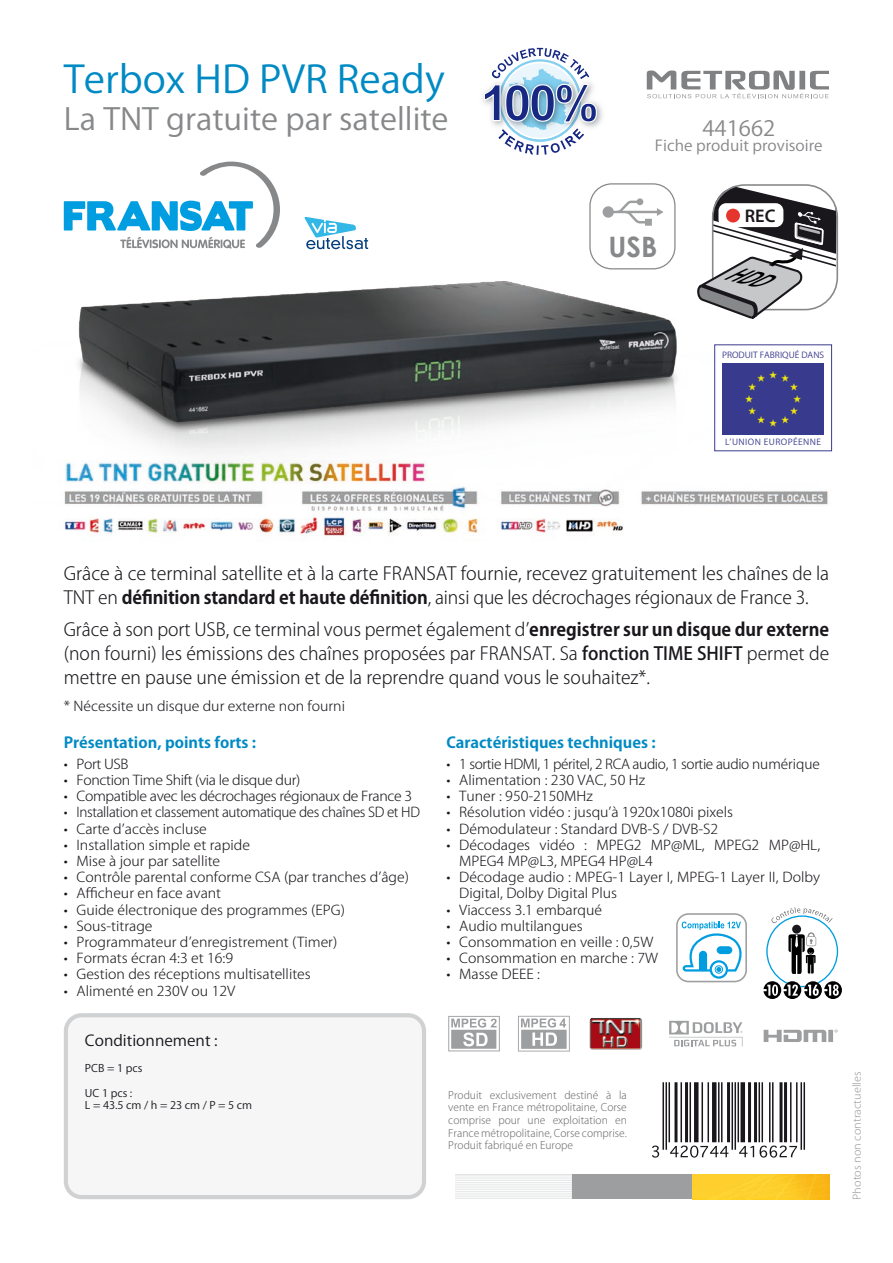
<style>
.page{position:relative;width:893px;height:1263px;background:#fff}
.page>*{position:absolute;margin:0;border:0;box-sizing:border-box;transform-origin:0 0}
.Titre_produit{font:37.5px "Koz Go Pro";color:#008ac4;scale:1.05 1}
.Sous_titre_produit{font:30px "Koz Go Pro";color:#87888a;scale:1.05 1}
.t1{font:700 28.2px "Century Gothic";color:#87888a}
.Référence_produit{font:21px "Koz Go Pro";color:#87888a;scale:1.05 1}
.t2{font:600 18.3px "Myriad Pro";color:#1a171c}
.Txt_description_prod{font:300 18px/24px "Koz Go Pro";color:#1a171c}
.t3{font:700 15px "Koz Go Pro";color:#008ac4;scale:1.05 1}
.Référence_produit-2{font:15px "Koz Go Pro";color:#87888a;scale:1.05 1}
.t4{font:15px "Koz Go Pro";color:#1a171c;scale:1.05 1}
.Txt_Présentation__ca{font:300 13.5px/16.2px "Koz Go Pro";color:#1a171c;scale:1.05 1}
.Txt_Présentation__ca-2{font:300 13.5px "Koz Go Pro";letter-spacing:-.025em;color:#1a171c}
.Txt_Présentation__ca-3{font:300 13.5px "Koz Go Pro";letter-spacing:-.025em;color:#1a171c;scale:1.05 1}
.Txt_description_prod-2{font:300 13.5px "Koz Go Pro";color:#1a171c;scale:1.05 1}
.Txt_Présentation__ca-4{font:300 10.5px/12.6px "Koz Go Pro";color:#707173;text-align:justify}
.t5{font:10.5px "Koz Go Pro";color:#1a171c;scale:1.05 1}
.t6{font:300 10.5px "Koz Go Pro";color:#9d9ea0;scale:1.05 1}
.Sous_titre_produit-2{font:8.4px "Koz Go Pro";color:#3b3b8d;scale:1.05 1}
.Sous_titre_produit-3{font:8.4px "Koz Go Pro";letter-spacing:.05em;color:#3b3b8d;scale:1.05 1}
.s1{font-weight:700}
.s2{font-weight:500}
</style>
<div class="page">
<img style="left:78px;top:261px;width:658px;height:188px">
<img style="left:64px;top:449px;width:769px;height:87px">
<div style="left:66px;top:1015px;width:358px;height:182px;background:#f6f6f7;border-radius:16px"></div>
<div style="left:64px;top:1013px;width:362px;height:186px;border:4px solid #d0d1d2;border-radius:16px"></div>
<div style="left:572px;top:1175px;width:120px;height:24px;background:#9d9ea0"></div>
<div style="left:455px;top:1175px;width:117px;height:24px;background:#edeeee"></div>
<hr style="left:455px;top:1176px;width:117px;height:1px;background:#fff">
<hr style="left:455px;top:1177px;width:117px;height:1px;background:#fff">
<hr style="left:455px;top:1179px;width:117px;height:1px;background:#fff">
<hr style="left:455px;top:1181px;width:117px;height:1px;background:#fff">
<hr style="left:455px;top:1183px;width:117px;height:1px;background:#fff">
<hr style="left:455px;top:1185px;width:117px;height:1px;background:#fff">
<hr style="left:455px;top:1186px;width:117px;height:1px;background:#fff">
<hr style="left:455px;top:1188px;width:117px;height:1px;background:#fff">
<hr style="left:455px;top:1190px;width:117px;height:1px;background:#fff">
<hr style="left:455px;top:1192px;width:117px;height:1px;background:#fff">
<hr style="left:455px;top:1194px;width:117px;height:1px;background:#fff">
<hr style="left:455px;top:1195px;width:117px;height:1px;background:#fff">
<hr style="left:455px;top:1197px;width:117px;height:1px;background:#fff">
<img style="left:692px;top:1175px;width:138px;height:24px">
<svg style="left:647px;top:71px;width:182px;height:28px"></svg>
<img style="left:482px;top:94px;width:120px;height:32px">
<svg style="left:484px;top:48px;width:113px;height:107px"></svg>
<svg style="left:64px;top:162px;width:216px;height:87px"></svg>
<svg style="left:669px;top:1021px;width:73px;height:25px"></svg>
<svg style="left:764px;top:1029px;width:74px;height:13px"></svg>
<svg style="left:518px;top:1016px;width:52px;height:35px"></svg>
<svg style="left:448px;top:1016px;width:52px;height:35px"></svg>
<img style="left:589px;top:1018px;width:53px;height:32px">
<svg style="left:771px;top:907px;width:62px;height:16px"></svg>
<div style="left:792px;top:925px;width:9px;height:9px;background:#1a171c;border-radius:50%"></div>
<svg style="left:788px;top:932px;width:28px;height:42px"></svg>
<svg style="left:763px;top:981px;width:79px;height:18px"></svg>
<svg style="left:652px;top:1082px;width:153px;height:75px"></svg>
<div style="left:590px;top:184px;width:85px;height:85px;background:#fff;border-radius:22px"></div>
<div style="left:589px;top:183px;width:87px;height:86px;border:1px solid #87888a;border-radius:22px"></div>
<svg style="left:603px;top:198px;width:61px;height:28px"></svg>
<div style="left:710px;top:960px;width:18px;height:19px;border:2px solid #009ee0;border-radius:50%"></div>
<svg style="left:682px;top:921px;width:60px;height:52px"></svg>
<div style="left:715px;top:965px;width:8px;height:8px;border:1px solid #009ee0;border-radius:50%"></div>
<div style="left:676px;top:913px;width:71px;height:69px;border:2px solid #9d9ea0;border-radius:12px"></div>
<svg style="left:304px;top:217px;width:64px;height:32px"></svg>
<div style="left:722px;top:363px;width:102px;height:71px;background:#383b8d"></div>
<div style="left:714px;top:344px;width:118px;height:107px;border:1px solid #3b3b8d"></div>
<svg style="left:697px;top:184px;width:142px;height:136px"></svg>
<p class="Titre_produit" style="left:64px;top:55px;width:364px">Terbox HD PVR Ready</p>
<p class="Sous_titre_produit" style="left:64px;top:100px;width:368px">La TNT gratuite par satellite</p>
<p class="Référence_produit" style="left:702px;top:115px;width:71px">441662</p>
<p class="Référence_produit-2" style="left:655px;top:136px;width:161px">Fiche produit provisoire</p>
<h3 class="t1" style="left:609px;top:229px;width:50px">USB</h3>
<h3 class="t2" style="left:745px;top:204px;width:32px">REC</h3>
<p class="Sous_titre_produit-2" style="left:722px;top:350px;width:99px">Produ it fabriqué dans</p>
<p class="Sous_titre_produit-3" style="left:725px;top:436px;width:76px">l’Un ion Européenne</p>
<p class="Txt_description_prod" style="left:64px;top:562px;width:767px">Grâce à ce terminal satellite et à la carte FRANSAT fournie, recevez gratuitement les chaînes de la<br>TNT en <span class="s1">définition standard et haute définition</span>, ainsi que les décrochages régionaux de France 3.</p>
<p class="Txt_description_prod" style="left:64px;top:617px;width:767px;text-align:justify">Grâce à son port USB, ce terminal vous permet également d’<span class="s1">enregistrer sur un disque dur externe </span>(non fourni) les émissions des chaînes proposées par FRANSAT. Sa <span class="s2">fonction TIME SHIFT</span> permet de mettre en pause une émission et de la reprendre quand vous le souhaitez*.</p>
<p class="Txt_description_prod-2" style="left:64px;top:697px;width:269px">* Nécessite un disque dur externe non fourni</p>
<p class="t3" style="left:64px;top:732px;width:185px">Présentation, points forts :</p>
<p class="Txt_Présentation__ca" style="left:64px;top:756px;width:63px">• Port USB</p>
<p class="Txt_Présentation__ca-3" style="left:64px;top:771px;width:227px">• Fonction Time Shift (via le disque dur)</p>
<p class="Txt_Présentation__ca-3" style="left:64px;top:787px;width:333px">• Compatible avec les décrochages régionaux de France 3</p>
<p class="Txt_Présentation__ca-2" style="left:64px;top:803px;width:358px">• Installation et classement automatique des chaînes SD et HD</p>
<p class="Txt_Présentation__ca" style="left:64px;top:821px;width:138px">• Carte d’accès incluse</p>
<p class="Txt_Présentation__ca" style="left:64px;top:837px;width:179px">• Installation simple et rapide</p>
<p class="Txt_Présentation__ca" style="left:64px;top:853px;width:151px">• Mise à jour par satellite</p>
<p class="Txt_Présentation__ca" style="left:64px;top:869px;width:330px">• Contrôle parental conforme CSA (par tranches d’âge)</p>
<p class="Txt_Présentation__ca" style="left:64px;top:885px;width:151px">• Afficheur en face avant</p>
<p class="Txt_Présentation__ca" style="left:64px;top:902px;width:269px">• Guide électronique des programmes (EPG)</p>
<p class="Txt_Présentation__ca" style="left:64px;top:918px;width:86px">• Sous-titrage</p>
<p class="Txt_Présentation__ca" style="left:64px;top:934px;width:262px">• Programmateur d’enregistrement (Timer)</p>
<p class="Txt_Présentation__ca" style="left:64px;top:950px;width:163px">• Formats écran 4:3 et 16:9</p>
<p class="Txt_Présentation__ca" style="left:64px;top:966px;width:237px">• Gestion des réceptions multisatellites</p>
<p class="Txt_Présentation__ca" style="left:64px;top:983px;width:165px">• Alimenté en 230V ou 12V</p>
<p class="t3" style="left:446px;top:732px;width:201px">Caractéristiques techniques :</p>
<p class="Txt_Présentation__ca-2" style="left:446px;top:755px;width:375px">• 1 sortie HDMI, 1 péritel, 2 RCA audio, 1 sortie audio numérique</p>
<p class="Txt_Présentation__ca" style="left:446px;top:772px;width:191px">• Alimentation : 230 VAC, 50 Hz</p>
<p class="Txt_Présentation__ca" style="left:446px;top:788px;width:141px">• Tuner : 950-2150MHz</p>
<p class="Txt_Présentation__ca" style="left:446px;top:804px;width:274px">• Résolution vidéo : jusqu’à 1920x1080i pixels</p>
<p class="Txt_Présentation__ca" style="left:446px;top:821px;width:260px">• Démodulateur : Standard DVB-S / DVB-S2</p>
<p class="Txt_Présentation__ca" style="left:459px;top:837px;width:345px;text-indent:-13px">• Décodages vidéo : MPEG2 MP@ML, MPEG2 MP@HL,<br>MPEG4 MP@L3, MPEG4 HP@L4</p>
<p class="Txt_Présentation__ca" style="left:459px;top:869px;width:345px;text-indent:-13px">• Décodage audio : MPEG-1 Layer I, MPEG-1 Layer II, Dolby<br>Digital, Dolby Digital Plus</p>
<p class="Txt_Présentation__ca" style="left:446px;top:902px;width:150px">• Viaccess 3.1 embarqué</p>
<p class="Txt_Présentation__ca" style="left:446px;top:918px;width:131px">• Audio multilangues</p>
<p class="Txt_Présentation__ca" style="left:446px;top:934px;width:199px">• Consommation en veille : 0,5W</p>
<p class="Txt_Présentation__ca" style="left:446px;top:950px;width:203px">• Consommation en marche : 7W</p>
<p class="Txt_Présentation__ca" style="left:446px;top:966px;width:91px">• Masse DEEE :</p>
<p class="t4" style="left:85px;top:1031px;width:128px">Conditionnement :</p>
<p class="t5" style="left:85px;top:1061px;width:56px">PCB = 1 pcs</p>
<p class="t5" style="left:85px;top:1086px;width:47px">UC 1 pcs :</p>
<p class="t5" style="left:85px;top:1099px;width:161px">L = 43.5 cm / h = 23 cm / P = 5 cm</p>
<p class="Txt_Présentation__ca-4" style="left:448px;top:1089px;width:180px">Produit exclusivement destiné à la vente en France métropolitaine, Corse comprise pour une exploitation en France métropolitaine, Corse comprise.<br>Produit fabriqué en Europe</p>
<p class="t6" style="left:850px;top:1200px;width:123px;rotate:-90deg">Photos non contractuelles</p>
</div>
